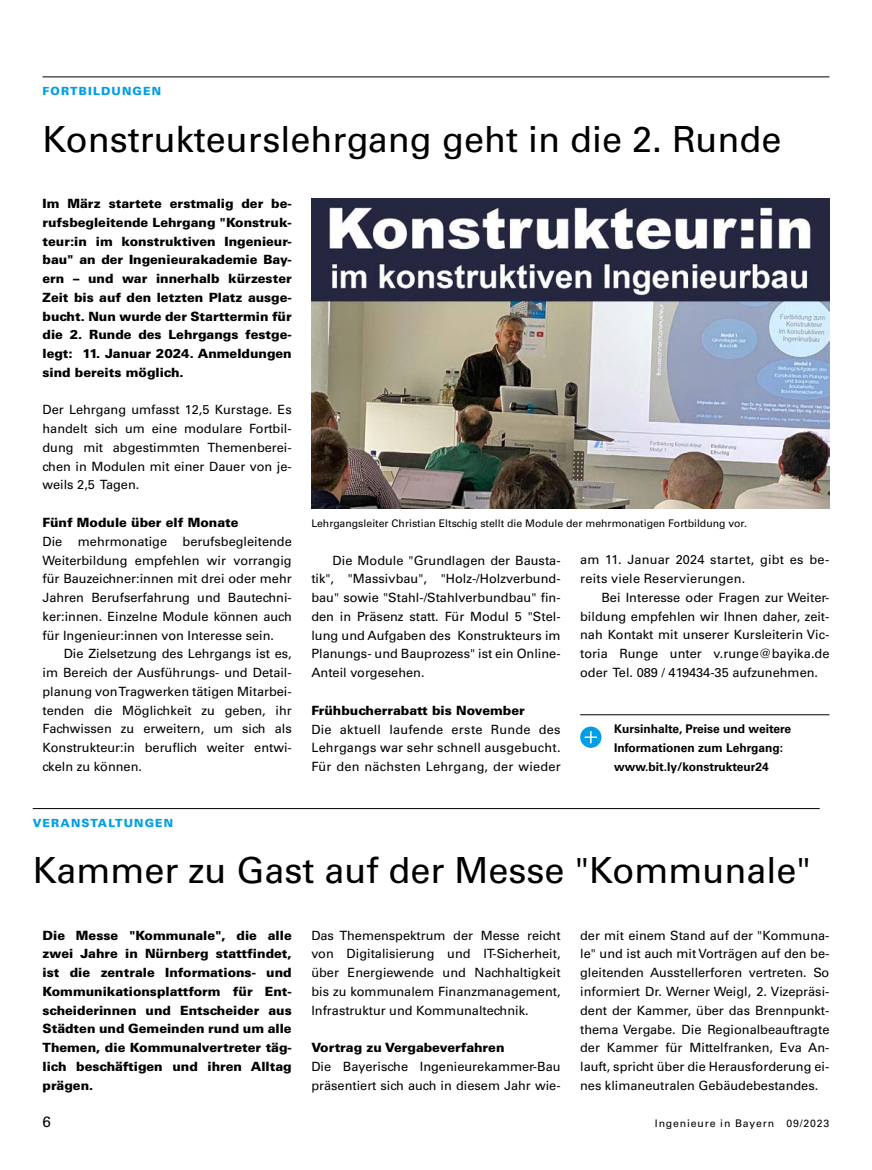
<style>
.page{position:relative;width:872px;height:1170px;background:#fff}
.page>*{position:absolute;margin:0;border:0;box-sizing:border-box;transform-origin:0 0}
.t1{font:36px "Univers LT Std";color:#000}
.t2{font:15px "Univers LT Std";color:#000}
.t3{font:12.75px/18.8px "Univers LT Std";color:#000;text-align:justify}
.t4{font:900 12.75px/18.8px "Univers LT Std";color:#000;text-align:justify}
.t5{font:700 12px/18.8px "Univers LT Std";color:#000}
.t6{font:900 11.25px "Univers LT Std";letter-spacing:.1em;color:#009ee3}
.t7{font:10.5px "Univers LT Std";color:#000}
.t8{font:10.5px "Univers LT Std";letter-spacing:.08em;color:#000}
</style>
<div class="page">
<hr style="left:43px;top:76px;width:786px;height:1px;background:#000">
<hr style="left:33px;top:808px;width:786px;height:1px;background:#000">
<hr style="left:580px;top:714px;width:249px;height:1px;background:#000">
<img style="left:311px;top:199px;width:518px;height:309px">
<svg style="left:580px;top:726px;width:21px;height:21px"></svg>
<p class="t6" style="left:43px;top:84px;width:120px">FORTBILDUNGEN</p>
<h1 class="t1" style="left:43px;top:117px;width:740px">Konstrukteurslehrgang geht in die 2. Runde</h1>
<p class="t4" style="left:43px;top:194px;width:251px">Im März startete erstmalig der be&shy;rufsbegleitende Lehrgang "Konstruk&shy;teur:in im konstruktiven Ingenieur&shy;bau" an der Ingenieurakademie Bay&shy;ern – und war innerhalb kürzester Zeit bis auf den letzten Platz ausge&shy;bucht. Nun wurde der Starttermin für die 2. Runde des Lehrgangs festge&shy;legt: 11. Januar 2024. Anmeldungen sind bereits möglich.</p>
<p class="t3" style="left:43px;top:400px;width:251px">Der Lehrgang umfasst 12,5 Kurstage. Es handelt sich um eine modulare Fortbil&shy;dung mit abgestimmten Themenberei&shy;chen in Modulen mit einer Dauer von je&shy;weils 2,5 Tagen.</p>
<p class="t4" style="left:43px;top:513px;width:197px">Fünf Module über elf Monate</p>
<p class="t3" style="left:43px;top:532px;width:251px">Die mehrmonatige berufsbegleitende Weiterbildung empfehlen wir vorrangig für Bauzeichner:innen mit drei oder mehr Jahren Berufserfahrung und Bautechni&shy;ker:innen. Einzelne Module können auch für Ingenieur:innen von Interesse sein.</p>
<p class="t3" style="left:43px;top:644px;width:251px;text-indent:21px">Die Zielsetzung des Lehrgangs ist es, im Bereich der Ausführungs- und Detail&shy;planung von Tragwerken tätigen Mitarbei&shy;tenden die Möglichkeit zu geben, ihr Fachwissen zu erweitern, um sich als Konstrukteur:in beruflich weiter entwi&shy;ckeln zu können.</p>
<p class="t6" style="left:33px;top:815px;width:142px">VERANSTALTUNGEN</p>
<p class="t7" style="left:311px;top:517px;width:437px">Lehrgangsleiter Christian Eltschig stellt die Module der mehrmonatigen Fortbildung vor.</p>
<p class="t3" style="left:311px;top:550px;width:251px;text-indent:21px">Die Module "Grundlagen der Bausta&shy;tik", "Massivbau", "Holz-/Holzverbund&shy;bau" sowie "Stahl-/Stahlverbundbau" fin&shy;den in Präsenz statt. Für Modul 5 "Stel&shy;lung und Aufgaben des Konstrukteurs im Planungs- und Bauprozess" ist ein Online-Anteil vorgesehen.</p>
<p class="t4" style="left:311px;top:700px;width:215px">Frühbucherrabatt bis November</p>
<p class="t3" style="left:311px;top:719px;width:251px">Die aktuell laufende erste Runde des Lehrgangs war sehr schnell ausgebucht.<br>Für den nächsten Lehrgang, der wieder</p>
<p class="t3" style="left:580px;top:550px;width:251px">am 11. Januar 2024 startet, gibt es be&shy;reits viele Reservierungen.</p>
<p class="t3" style="left:580px;top:588px;width:251px;text-indent:21px">Bei Interesse oder Fragen zur Weiter&shy;bildung empfehlen wir Ihnen daher, zeit&shy;nah Kontakt mit unserer Kursleiterin Vic&shy;toria Runge unter v.runge@bayika.de oder Tel. 089 / 419434-35 aufzunehmen.</p>
<p class="t5" style="left:614px;top:719px;width:178px">Kursinhalte, Preise und weitere<br>Informationen zum Lehrgang: www.bit.ly/konstrukteur24</p>
<h1 class="t1" style="left:33px;top:849px;width:779px">Kammer zu Gast auf der Messe "Kommunale"</h1>
<p class="t4" style="left:43px;top:925px;width:251px">Die Messe "Kommunale", die alle zwei Jahre in Nürnberg stattfindet, ist die zentrale Informations- und Kommunikationsplattform für Ent&shy;scheiderinnen und Entscheider aus Städten und Gemeinden rund um alle Themen, die Kommunalvertreter täg&shy;lich beschäftigen und ihren Alltag prägen.</p>
<p class="t3" style="left:311px;top:925px;width:251px">Das Themenspektrum der Messe reicht von Digitalisierung und IT-Sicherheit, über Energiewende und Nachhaltigkeit bis zu kommunalem Finanzmanagement, Infrastruktur und Kommunaltechnik.</p>
<p class="t4" style="left:311px;top:1038px;width:195px">Vortrag zu Vergabeverfahren</p>
<p class="t3" style="left:311px;top:1057px;width:251px">Die Bayerische Ingenieurekammer-Bau präsentiert sich auch in diesem Jahr wie-</p>
<p class="t3" style="left:580px;top:925px;width:251px">der mit einem Stand auf der "Kommuna&shy;le" und ist auch mit Vorträgen auf den be&shy;gleitenden Ausstellerforen vertreten. So informiert Dr. Werner Weigl, 2. Vizepräsi&shy;dent der Kammer, über das Brennpunkt&shy;thema Vergabe. Die Regionalbeauftragte der Kammer für Mittelfranken, Eva An&shy;lauft, spricht über die Herausforderung ei&shy;nes klimaneutralen Gebäudebestandes.</p>
<p class="t2" style="left:43px;top:1112px;width:10px">6</p>
<p class="t8" style="left:655px;top:1117px;width:176px">Ingenieure in Bayern 09/2023</p>
</div>
